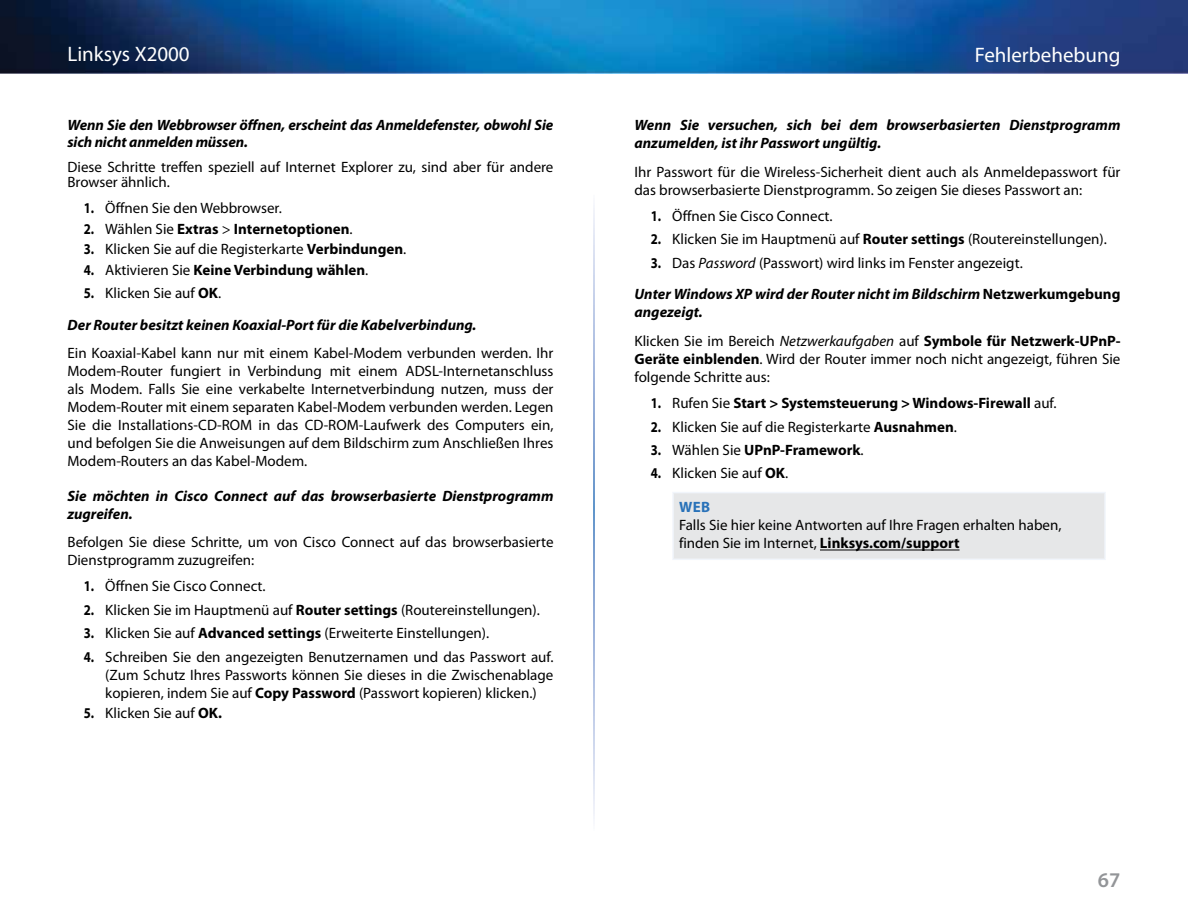
<style>
.page{position:relative;width:1188px;height:918px;background:#fff}
.page>*{position:absolute;margin:0;border:0;box-sizing:border-box;transform-origin:0 0}
.t1{font:21px "Myriad Pro";color:#fff}
.t2{font:600 21px "Myriad Pro";color:#939598}
.t3{font:15px/18px "Myriad Pro";color:#000}
.t4{font:italic 700 15px/31.5px "Myriad Pro";color:#000}
.t5{font:700 15px "Myriad Pro";color:#000;scale:.85 1}
.t6{font:700 15px/28.8px "Myriad Pro";color:#000}
.t7{font:700 15px "Myriad Pro";color:#2972b9}
.s1{font-weight:700}
.s2{font-weight:400}
.s3{font-style:normal}
.s4{font-weight:400;font-style:normal}
.s5{font-style:italic}
.s6{font-weight:400;font-style:italic}
</style>
<div class="page">
<img style="left:0;top:0;width:1188px;height:73px">
<div style="left:673px;top:493px;width:432px;height:66px;background:#e6e7e8"></div>
<hr style="left:672px;top:492px;width:434px;height:1px;background:#f1f5fb">
<hr style="left:672px;top:493px;width:2px;height:66px;background:#f1f5fb">
<hr style="left:1104px;top:493px;width:2px;height:66px;background:#f1f5fb">
<hr style="left:672px;top:559px;width:434px;height:1px;background:#f1f5fb">
<hr style="left:820px;top:550px;width:140px;height:1px;background:#000">
<h1 class="t1" style="left:68px;top:43px;width:124px">Linksys X2000</h1>
<h1 class="t1" style="left:975px;top:43px;width:147px">Fehlerbehebung</h1>
<p class="t4" style="left:68px;top:117px;width:487px;line-height:16.5px">Wenn Sie den Webbrowser öffnen, erscheint das Anmeldefenster, obwohl Sie sich nicht anmelden müssen.</p>
<p class="t3" style="left:68px;top:160px;width:487px;line-height:15px">Diese Schritte treffen speziell auf Internet Explorer zu, sind aber für andere<br>Browser ähnlich.</p>
<p class="t3" style="left:84px;top:200px;width:198px"><span class="s1">1.</span> Öffnen Sie den Webbrowser.</p>
<p class="t5" style="left:84px;top:220px;width:316px">2. <span class="s2">Wählen Sie</span> Extras <span class="s2">&gt;</span> Internetoptionen<span class="s2">.</span></p>
<p class="t3" style="left:84px;top:241px;width:323px"><span class="s1">3.</span> Klicken Sie auf die Registerkarte <span class="s1">Verbindungen</span>.</p>
<p class="t5" style="left:84px;top:261px;width:335px">4. <span class="s2">Aktivieren Sie</span> Keine Verbindung wählen<span class="s2">.</span></p>
<p class="t4" style="left:67px;top:278px;width:411px;text-indent:16px"><span class="s3">5.</span> <span class="s4">Klicken Sie auf</span> <span class="s3">OK</span><span class="s4">.<br></span>Der Router besitzt keinen Koaxial-Port für die Kabelverbindung.</p>
<p class="t3" style="left:67px;top:345px;width:488px;text-align:justify">Ein Koaxial-Kabel kann nur mit einem Kabel-Modem verbunden werden. Ihr Modem-Router fungiert in Verbindung mit einem ADSL-Internetanschluss als Modem. Falls Sie eine verkabelte Internetverbindung nutzen, muss der Modem-Router mit einem separaten Kabel-Modem verbunden werden. Legen Sie die Installations-CD-ROM in das CD-ROM-Laufwerk des Computers ein, und befolgen Sie die Anweisungen auf dem Bildschirm zum Anschließen Ihres Modem-Routers an das Kabel-Modem.</p>
<p class="t4" style="left:67px;top:487px;width:487px;line-height:18px">Sie möchten in Cisco Connect auf das browserbasierte Dienstprogramm zugreifen.</p>
<p class="t3" style="left:67px;top:534px;width:488px">Befolgen Sie diese Schritte, um von Cisco Connect auf das browserbasierte<br>Dienstprogramm zuzugreifen:</p>
<p class="t3" style="left:84px;top:578px;width:182px"><span class="s1">1.</span> Öffnen Sie Cisco Connect.</p>
<p class="t3" style="left:84px;top:601px;width:456px"><span class="s1">2.</span> Klicken Sie im Hauptmenü auf <span class="s1">Router settings</span> (Routereinstellungen).</p>
<p class="t3" style="left:84px;top:625px;width:406px"><span class="s1">3.</span> Klicken Sie auf <span class="s1">Advanced settings</span> (Erweiterte Einstellungen).</p>
<p class="t3" style="left:105px;top:648px;width:450px;text-align:justify;text-indent:-22px"><span class="s1">4.</span> Schreiben Sie den angezeigten Benutzernamen und das Passwort auf. (Zum Schutz Ihres Passworts können Sie dieses in die Zwischenablage kopieren, indem Sie auf <span class="s1">Copy Password</span> (Passwort kopieren) klicken.)</p>
<p class="t3" style="left:84px;top:704px;width:140px"><span class="s1">5.</span> Klicken Sie auf <span class="s1">OK.</span></p>
<p class="t4" style="left:634px;top:116px;width:487px;line-height:18px">Wenn Sie versuchen, sich bei dem browserbasierten Dienstprogramm anzumelden, ist ihr Passwort ungültig.</p>
<p class="t3" style="left:634px;top:163px;width:488px">Ihr Passwort für die Wireless-Sicherheit dient auch als Anmeldepasswort für das browserbasierte Dienstprogramm. So zeigen Sie dieses Passwort an:</p>
<p class="t3" style="left:651px;top:207px;width:182px"><span class="s1">1.</span> Öffnen Sie Cisco Connect.</p>
<p class="t3" style="left:651px;top:231px;width:456px"><span class="s1">2.</span> Klicken Sie im Hauptmenü auf <span class="s1">Router settings</span> (Routereinstellungen).</p>
<p class="t4" style="left:634px;top:247px;width:487px;text-indent:16px"><span class="s3">3.</span> <span class="s4">Das</span> <span class="s2">Password</span> <span class="s4">(Passwort) wird links im Fenster angezeigt.<br></span>Unter Windows XP wird der Router nicht im Bildschirm <span class="s3">Netzwerkumgebung</span></p>
<p class="t6" style="left:634px;top:298px;width:487px"><span class="s5">angezeigt.<br></span><span class="s2">Klicken Sie im Bereich</span> <span class="s6">Netzwerkaufgaben</span> <span class="s2">auf</span> Symbole für Netzwerk-UPnP-</p>
<p class="t3" style="left:634px;top:350px;width:487px"><span class="s1">Geräte einblenden</span>. Wird der Router immer noch nicht angezeigt, führen Sie folgende Schritte aus:</p>
<p class="t5" style="left:651px;top:395px;width:478px">1. <span class="s2">Rufen Sie</span> Start &gt; Systemsteuerung &gt; Windows-Firewall <span class="s2">auf.</span></p>
<p class="t3" style="left:651px;top:418px;width:306px"><span class="s1">2.</span> Klicken Sie auf die Registerkarte <span class="s1">Ausnahmen</span>.</p>
<p class="t5" style="left:651px;top:441px;width:251px">3. <span class="s2">Wählen Sie</span> UPnP-Framework<span class="s2">.</span></p>
<p class="t3" style="left:651px;top:465px;width:138px"><span class="s1">4.</span> Klicken Sie auf <span class="s1">OK</span>.</p>
<p class="t7" style="left:679px;top:499px;width:23px">Web</p>
<p class="t3" style="left:679px;top:517px;width:384px">Falls Sie hier keine Antworten auf Ihre Fragen erhalten haben, finden Sie im Internet, <span class="s1">Linksys.com/support</span></p>
<h1 class="t2" style="left:1098px;top:869px;width:24px">67</h1>
</div>
